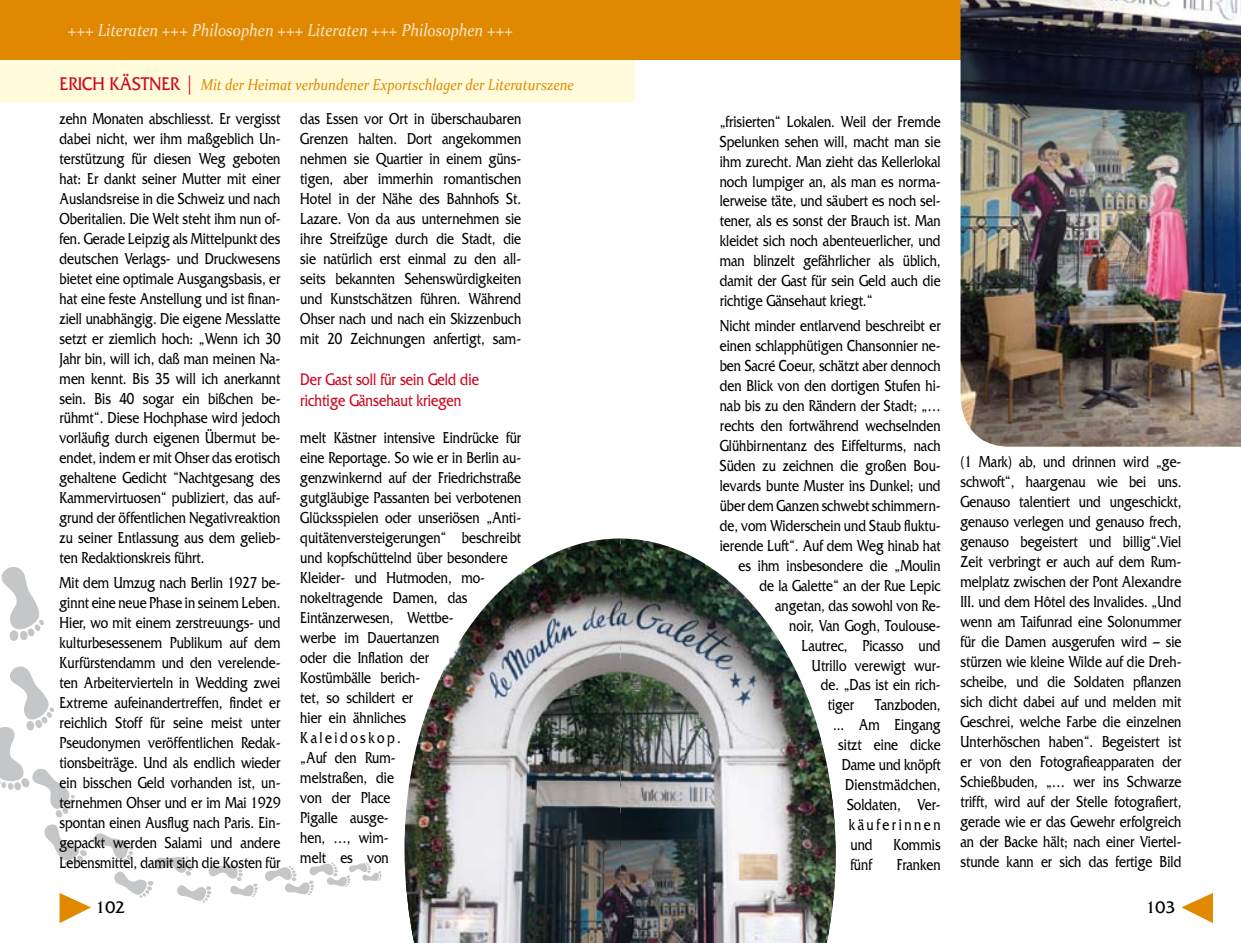
<style>
.page{position:relative;width:1241px;height:943px;background:#fff}
.page>*{position:absolute;margin:0;border:0;box-sizing:border-box;transform-origin:0 0}
.t1{font:italic 17.5px "Constantia";color:#fae7cf;scale:.9 1}
.t2{font:17.5px/21px "Friz Quadrata";color:#cd071e;scale:.8 1}
.t3{font:17.5px "Friz Quadrata";color:#000}
.t4{font:16.62px/19.9px "Friz Quadrata";color:#000;text-align:justify;scale:.8 1}
.t5{font:16.62px "Friz Quadrata";letter-spacing:.19em;color:#000;scale:.8 1}
.t6{font:italic 15.75px "Constantia";color:#e08900;scale:.89 1}
.s1{font-family:"Friz Quadrata";font-style:normal;font-size:19.25px;color:#cd071e}
</style>
<div class="page">
<div style="left:0;top:60px;width:620px;height:42px;background:#fffbdb"></div>
<div style="left:0;top:0;width:620px;height:60px;background:#e08900"></div>
<img style="left:404px;top:538px;width:256px;height:405px">
<svg style="left:1px;top:567px;width:43px;height:74px"></svg>
<svg style="left:0;top:666px;width:75px;height:151px"></svg>
<svg style="left:44px;top:824px;width:214px;height:99px"></svg>
<svg style="left:265px;top:862px;width:117px;height:33px"></svg>
<div style="left:620px;top:60px;width:15px;height:42px;background:#fffbdb"></div>
<svg style="left:1181px;top:893px;width:31px;height:30px"></svg>
<div style="left:620px;top:0;width:620px;height:60px;background:#e08900"></div>
<img style="left:960px;top:0;width:280px;height:446px">
<img style="left:620px;top:544px;width:215px;height:399px">
<p class="t1" style="left:68px;top:18px;width:496px">+++ Literaten +++ Philosophen +++ Literaten +++ Philosophen +++</p>
<p class="t6" style="left:60px;top:74px;width:579px"><span class="s1">ERICH KÄSTNER |</span> Mit der Heimat verbundener Exportschlager der Literaturszene</p>
<p class="t4" style="left:60px;top:109px;width:277px">zehn Monaten abschliesst. Er vergisst dabei nicht, wer ihm maßgeblich Un&shy;terstützung für diesen Weg geboten hat: Er dankt seiner Mutter mit einer Auslandsreise in die Schweiz und nach Oberitalien. Die Welt steht ihm nun of&shy;fen. Gerade Leipzig als Mittelpunkt des deutschen Verlags- und Druckwesens bietet eine optimale Ausgangsbasis, er hat eine feste Anstellung und ist finan&shy;ziell unabhängig. Die eigene Messlatte setzt er ziemlich hoch: „Wenn ich 30<br>Jahr bin, will ich, daß man meinen Na&shy;men kennt. Bis 35 will ich anerkannt sein. Bis 40 sogar ein bißchen be&shy;rühmt“. Diese Hochphase wird jedoch vorläufig durch eigenen Übermut be&shy;endet, indem er mit Ohser das erotisch gehaltene Gedicht “Nachtgesang des Kammervirtuosen“ publiziert, das auf&shy;grund der öffentlichen Negativreaktion zu seiner Entlassung aus dem gelieb&shy;ten Redaktionskreis führt.</p>
<p class="t4" style="left:60px;top:573px;width:277px">Mit dem Umzug nach Berlin 1927 be&shy;ginnt eine neue Phase in seinem Leben.<br>Hier, wo mit einem zerstreuungs- und kulturbesessenem Publikum auf dem Kurfürstendamm und den verelende&shy;ten Arbeitervierteln in Wedding zwei Extreme aufeinandertreffen, findet er reichlich Stoff für seine meist unter Pseudonymen veröffentlichen Redak&shy;tionsbeiträge. Und als endlich wieder ein bisschen Geld vorhanden ist, un&shy;ternehmen Ohser und er im Mai 1929 spontan einen Ausflug nach Paris. Ein&shy;gepackt werden Salami und andere Lebensmittel, damit sich die Kosten für</p>
<p class="t3" style="left:95px;top:897px;width:31px">102</p>
<p class="t4" style="left:300px;top:109px;width:277px">das Essen vor Ort in überschaubaren Grenzen halten. Dort angekommen nehmen sie Quartier in einem güns&shy;tigen, aber immerhin romantischen Hotel in der Nähe des Bahnhofs St.<br>Lazare. Von da aus unternehmen sie ihre Streifzüge durch die Stadt, die sie natürlich erst einmal zu den all&shy;seits bekannten Sehenswürdigkeiten und Kunstschätzen führen. Während Ohser nach und nach ein Skizzenbuch mit 20 Zeichnungen anfertigt, sam-</p>
<p class="t2" style="left:300px;top:369px;width:225px">Der Gast soll für sein Geld die richtige Gänsehaut kriegen</p>
<p class="t4" style="left:300px;top:428px;width:277px;text-align:left">melt Kästner intensive Eindrücke für eine Reportage. So wie er in Berlin au&shy;genzwinkernd auf der Friedrichstraße gutgläubige Passanten bei verbotenen<br>Glücksspielen oder unseriösen „Anti&shy;quitätenversteigerungen“ beschreibt und kopfschüttelnd über besondere<br>Kleider- und Hutmoden, mo&shy;nokeltragende Damen, das<br>Eintänzerwesen, Wettbe-<br>werbe im Dauertanzen<br>oder die Inflation der<br>Kostümbälle berich-<br>tet, so schildert er<br>hier ein ähnliches<br>Kaleidoskop.<br>„Auf den Rum-<br>melstraßen, die<br>von der Place<br>Pigalle ausge-<br>hen, …, wim-<br>melt es von</p>
<p class="t4" style="left:719px;top:111px;width:277px">„frisierten“ Lokalen. Weil der Fremde Spelunken sehen will, macht man sie ihm zurecht. Man zieht das Kellerlokal noch lumpiger an, als man es norma&shy;lerweise täte, und säubert es noch sel&shy;tener, als es sonst der Brauch ist. Man kleidet sich noch abenteuerlicher, und man blinzelt gefährlicher als üblich, damit der Gast für sein Geld auch die richtige Gänsehaut kriegt.“</p>
<p class="t4" style="left:719px;top:316px;width:277px">Nicht minder entlarvend beschreibt er</p>
<p class="t4" style="left:719px;top:336px;width:277px">einen schlapphütigen Chansonnier ne-</p>
<p class="t4" style="left:719px;top:356px;width:277px">ben Sacré Coeur, schätzt aber dennoch</p>
<p class="t4" style="left:719px;top:376px;width:277px">den Blick von den dortigen Stufen hi-</p>
<p class="t4" style="left:719px;top:396px;width:277px">nab bis zu den Rändern der Stadt; „…</p>
<p class="t4" style="left:719px;top:416px;width:277px">rechts den fortwährend wechselnden</p>
<p class="t4" style="left:719px;top:435px;width:277px">Glühbirnentanz des Eiffelturms, nach</p>
<p class="t4" style="left:719px;top:455px;width:277px">Süden zu zeichnen die großen Bou-</p>
<p class="t4" style="left:719px;top:475px;width:277px">levards bunte Muster ins Dunkel; und</p>
<p class="t4" style="left:719px;top:495px;width:277px">über dem Ganzen schwebt schimmern-</p>
<p class="t4" style="left:719px;top:515px;width:277px">de, vom Widerschein und Staub fluktu-</p>
<p class="t4" style="left:719px;top:535px;width:277px">ierende Luft“. Auf dem Weg hinab hat</p>
<p class="t4" style="left:738px;top:555px;width:254px">es ihm insbesondere die „Moulin</p>
<p class="t4" style="left:759px;top:575px;width:228px">de la Galette“ an der Rue Lepic</p>
<p class="t4" style="left:775px;top:595px;width:208px">angetan, das sowohl von Re-</p>
<p class="t4" style="left:789px;top:615px;width:191px">noir, Van Gogh, Toulouse-</p>
<p class="t4" style="left:801px;top:635px;width:175px">Lautrec, Picasso und</p>
<p class="t4" style="left:811px;top:655px;width:162px">Utrillo verewigt wur-</p>
<p class="t4" style="left:820px;top:675px;width:151px">de. „Das ist ein rich-</p>
<p class="t4" style="left:827px;top:695px;width:34px">tiger</p>
<p class="t4" style="left:875px;top:695px;width:83px">Tanzboden,</p>
<p class="t4" style="left:832px;top:715px;width:136px">... Am Eingang</p>
<p class="t4" style="left:838px;top:735px;width:129px">sitzt eine dicke</p>
<p class="t4" style="left:841px;top:755px;width:125px">Dame und knöpft</p>
<p class="t4" style="left:845px;top:775px;width:121px">Dienstmädchen,</p>
<p class="t4" style="left:846px;top:795px;width:118px">Soldaten, Ver-</p>
<p class="t5" style="left:848px;top:815px;width:116px">käuferinnen</p>
<p class="t4" style="left:850px;top:834px;width:29px">und</p>
<p class="t4" style="left:893px;top:834px;width:60px">Kommis</p>
<p class="t4" style="left:850px;top:854px;width:28px">fünf</p>
<p class="t4" style="left:896px;top:854px;width:56px">Franken</p>
<p class="t4" style="left:960px;top:452px;width:277px">(1 Mark) ab, und drinnen wird „ge&shy;schwoft“, haargenau wie bei uns.<br>Genauso talentiert und ungeschickt, genauso verlegen und genauso frech, genauso begeistert und billig“.Viel Zeit verbringt er auch auf dem Rum&shy;melplatz zwischen der Pont Alexandre III. und dem Hôtel des Invalides. „Und wenn am Taifunrad eine Solonummer für die Damen ausgerufen wird – sie stürzen wie kleine Wilde auf die Dreh&shy;scheibe, und die Soldaten pflanzen sich dicht dabei auf und melden mit Geschrei, welche Farbe die einzelnen Unterhöschen haben“. Begeistert ist er von den Fotografieapparaten der Schießbuden, „… wer ins Schwarze trifft, wird auf der Stelle fotografiert, gerade wie er das Gewehr erfolgreich an der Backe hält; nach einer Viertel&shy;stunde kann er sich das fertige Bild</p>
<p class="t3" style="left:1145px;top:897px;width:31px">103</p>
</div>
